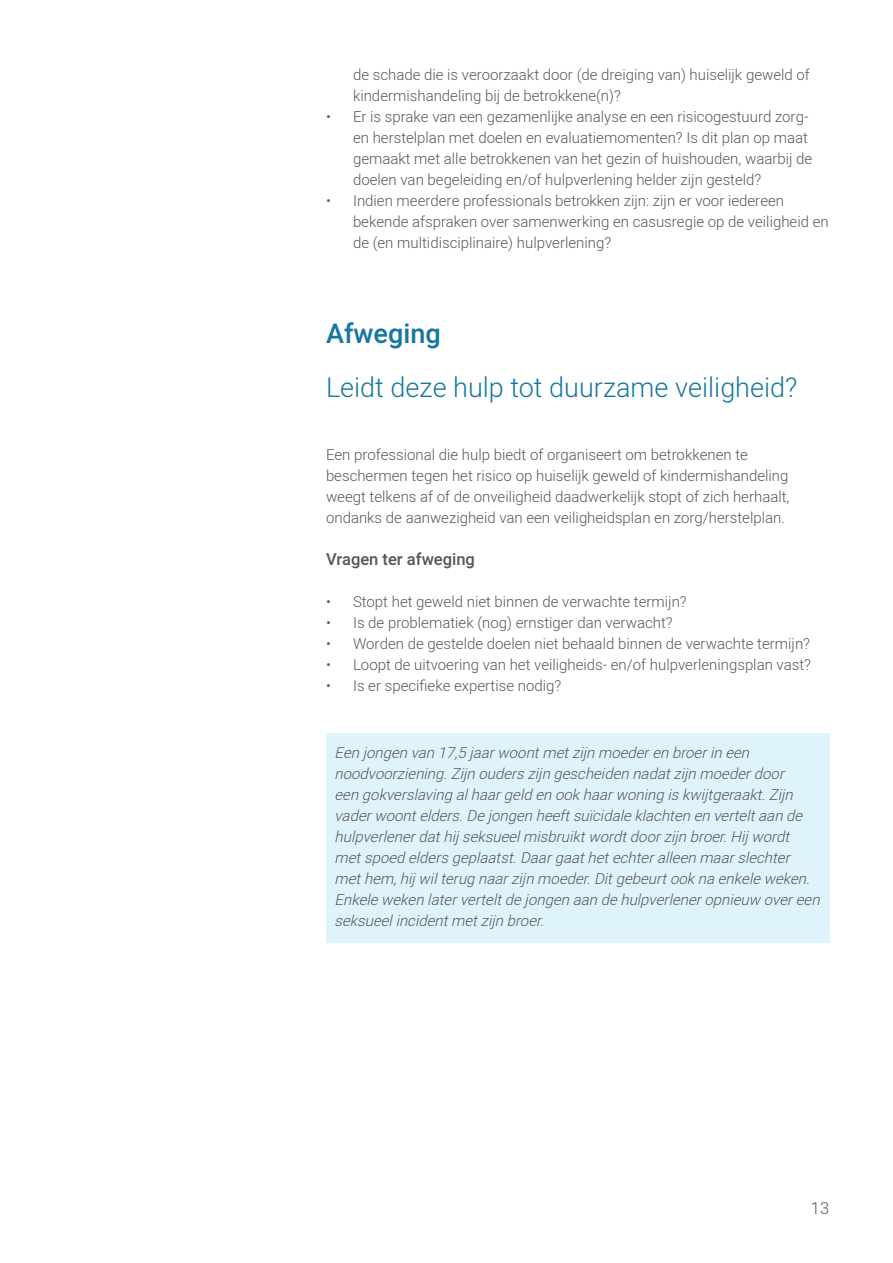
<style>
.page{position:relative;width:893px;height:1263px;background:#fff}
.page>*{position:absolute;margin:0;border:0;box-sizing:border-box;transform-origin:0 0}
.t1{font:300 27px "Heebo";color:#1677a1}
.t2{font:500 27px "Heebo";color:#1677a1}
.t3{font:500 16.5px "Heebo";color:#57585a}
.t4{font:300 16.5px "Heebo";color:#57585a}
.t5{font:300 15px/21px "Heebo";color:#57585a}
.t6{font:italic 300 15px/21px "Heebo";color:#57585a}
</style>
<div class="page">
<div style="left:326px;top:734px;width:503px;height:209px;background:#dff3fc"></div>
<p class="t5" style="left:353px;top:63px;width:458px">de schade die is veroorzaakt door (de dreiging van) huiselijk geweld of kindermishandeling bij de betrokkene(n)?</p>
<p class="t5" style="left:353px;top:105px;width:461px;text-indent:-27px">• Er is sprake van een gezamenlijke analyse en een risicogestuurd zorg&shy;en herstelplan met doelen en evaluatiemomenten? Is dit plan op maat gemaakt met alle betrokkenen van het gezin of huishouden, waarbij de doelen van begeleiding en/of hulpverlening helder zijn gesteld?</p>
<p class="t5" style="left:353px;top:189px;width:477px;text-indent:-27px">• Indien meerdere professionals betrokken zijn: zijn er voor iedereen bekende afspraken over samenwerking en casusregie op de veiligheid en de (en multidisciplinaire) hulpverlening?</p>
<h1 class="t2" style="left:326px;top:315px;width:116px">Afweging</h1>
<h1 class="t1" style="left:326px;top:368px;width:473px">Leidt deze hulp tot duurzame veiligheid?</h1>
<p class="t5" style="left:326px;top:444px;width:465px">Een professional die hulp biedt of organiseert om betrokkenen te beschermen tegen het risico op huiselijk geweld of kindermishandeling weegt telkens af of de onveiligheid daadwerkelijk stopt of zich herhaalt, ondanks de aanwezigheid van een veiligheidsplan en zorg/herstelplan.</p>
<p class="t3" style="left:326px;top:548px;width:150px">Vragen ter afweging</p>
<p class="t5" style="left:326px;top:591px;width:362px">• Stopt het geweld niet binnen de verwachte termijn?</p>
<p class="t5" style="left:326px;top:612px;width:348px">• Is de problematiek (nog) ernstiger dan verwacht?</p>
<p class="t5" style="left:326px;top:633px;width:486px">• Worden de gestelde doelen niet behaald binnen de verwachte termijn?</p>
<p class="t5" style="left:326px;top:654px;width:486px">• Loopt de uitvoering van het veiligheids- en/of hulpverleningsplan vast?</p>
<p class="t5" style="left:326px;top:675px;width:237px">• Is er specifieke expertise nodig?</p>
<p class="t6" style="left:334px;top:742px;width:491px">Een jongen van 17,5 jaarwoontmetzijn moederen broerin een noodvoorziening.Zijn ouderszijn gescheiden nadatzijn moederdoor<br>een gokverslaving alhaargeld en ookhaarwoning iskwijtgeraakt.Zijn vaderwoontelders.Dejongen heeftsuïcidaleklachten en verteltaan de hulpverlenerdathij seksueelmisbruiktwordtdoorzijn broer.Hij wordt metspoed eldersgeplaatst.Daargaathetechteralleen maarslechter methem,hij wilterug naarzijn moeder.Ditgebeurtookna enkeleweken.<br>Enkeleweken laterverteltdejongen aan dehulpverleneropnieuw overeen seksueelincidentmetzijn broer.</p>
<p class="t4" style="left:811px;top:1197px;width:20px">13</p>
</div>
